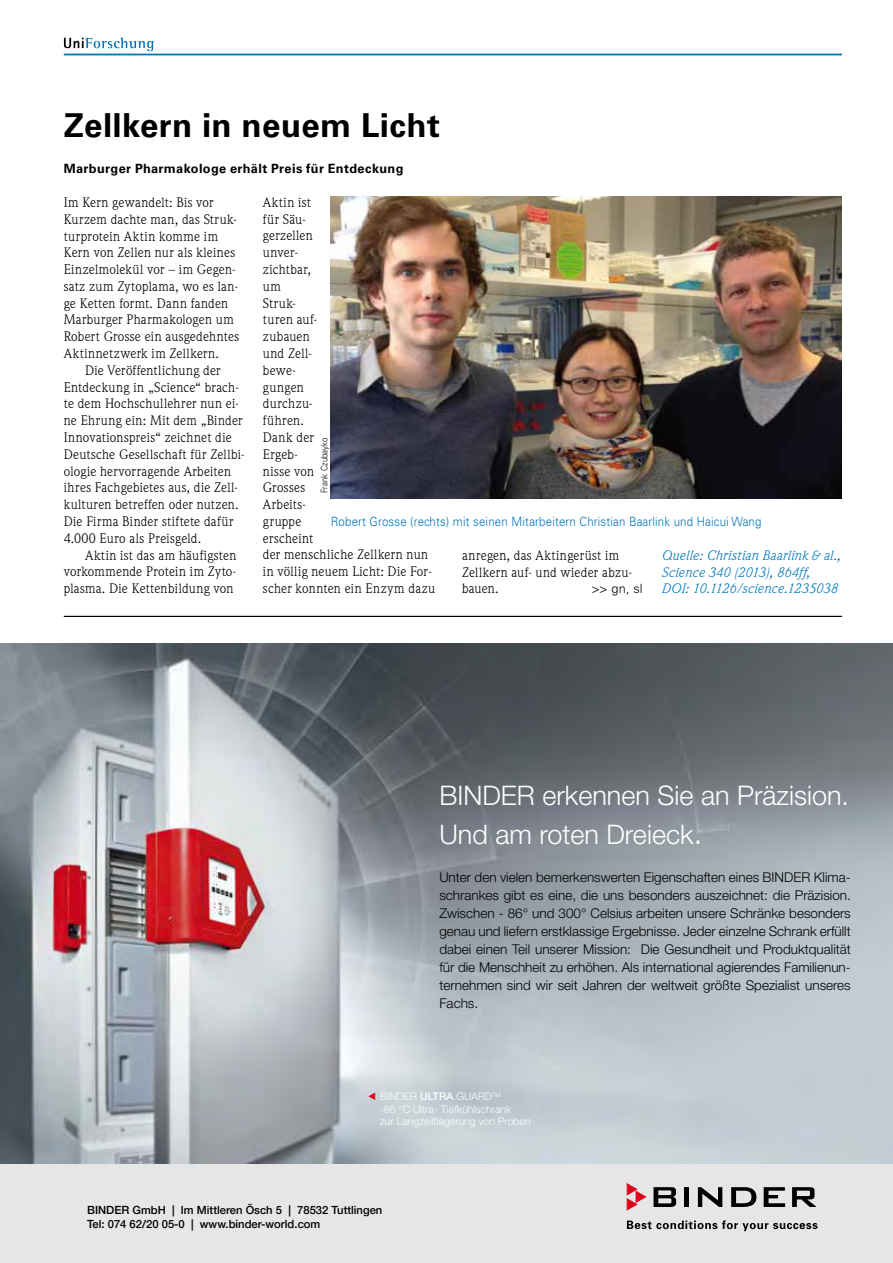
<style>
.page{position:relative;width:893px;height:1263px;background:#fff}
.page>*{position:absolute;margin:0;border:0;box-sizing:border-box;transform-origin:0 0}
.t1{font:700 33px "Univers LT Std";letter-spacing:.01em;color:#000}
.t2{font:300 27px/39.6px "Helvetica Neue LT";color:#fff}
.t3{font:13.5px/16.8px "Weidemann Std";letter-spacing:.02em;color:#000}
.t4{font:300 13.5px/18px "Helvetica Neue LT";color:#000;text-align:justify}
.t5{font:italic 13.5px/16.8px "Weidemann Std";letter-spacing:.02em;color:#0076b9}
.t6{font:300 12.75px "Univers LT Std";letter-spacing:.015em;color:#0076b9;scale:.9 1}
.t7{font:700 12.75px "Univers LT Std";letter-spacing:.03em;color:#000}
.t8{font:300 12.75px "Univers LT Std";color:#000}
.t9{font:500 11.25px/14.2px "Helvetica Neue LT";color:#000}
.t10{font:300 10.5px/12.6px "Helvetica Neue LT";color:#fff}
.t11{font:300 9px "Univers LT Std";letter-spacing:.005em;color:#000;scale:.88 1}
.s1{font-size:33px}
.s2{font-family:"Helvetica Neue CE";font-weight:500}
</style>
<div class="page">
<hr style="left:64px;top:54px;width:778px;height:1px;background:#0076b9">
<svg style="left:64px;top:38px;width:90px;height:13px"></svg>
<img style="left:331px;top:196px;width:511px;height:303px">
<hr style="left:64px;top:616px;width:778px;height:1px;background:#000">
<img style="left:0;top:644px;width:893px;height:520px">
<div style="left:0;top:1164px;width:893px;height:99px;background:#e6e6e7"></div>
<svg style="left:627px;top:1220px;width:191px;height:11px"></svg>
<svg style="left:653px;top:1187px;width:23px;height:20px"></svg>
<div style="left:684px;top:1187px;width:5px;height:20px;background:#000"></div>
<svg style="left:698px;top:1187px;width:24px;height:20px"></svg>
<svg style="left:731px;top:1187px;width:25px;height:20px"></svg>
<svg style="left:764px;top:1187px;width:21px;height:20px"></svg>
<svg style="left:792px;top:1187px;width:25px;height:20px"></svg>
<svg style="left:627px;top:1184px;width:19px;height:26px"></svg>
<svg style="left:369px;top:1092px;width:6px;height:8px"></svg>
<p class="t1" style="left:64px;top:106px;width:378px">Zellkern in neuem Licht</p>
<p class="t7" style="left:64px;top:161px;width:341px">Marburger Pharmakologe erhält Preis für Entdeckung</p>
<p class="t3" style="left:64px;top:194px;width:151px">Im Kern gewandelt: Bis vor</p>
<p class="t3" style="left:64px;top:211px;width:174px">Kurzem dachte man, das Struk-</p>
<p class="t3" style="left:64px;top:227px;width:156px">turprotein Aktin komme im</p>
<p class="t3" style="left:64px;top:244px;width:173px">Kern von Zellen nur als kleines</p>
<p class="t3" style="left:64px;top:261px;width:173px">Einzelmolekül vor – im Gegen-</p>
<p class="t3" style="left:64px;top:278px;width:176px">satz zum Zytoplama, wo es lan-</p>
<p class="t3" style="left:64px;top:294px;width:166px">ge Ketten formt. Dann fanden</p>
<p class="t3" style="left:64px;top:311px;width:172px">Marburger Pharmakologen um</p>
<p class="t3" style="left:64px;top:328px;width:177px">Robert Grosse ein ausgedehntes</p>
<p class="t3" style="left:64px;top:345px;width:157px">Aktinnetzwerk im Zellkern.</p>
<p class="t3" style="left:85px;top:362px;width:137px">Die Veröffentlichung der</p>
<p class="t3" style="left:64px;top:378px;width:176px">Entdeckung in „Science“ brach-</p>
<p class="t3" style="left:64px;top:395px;width:177px">te dem Hochschullehrer nun ei-</p>
<p class="t3" style="left:64px;top:412px;width:180px">ne Ehrung ein: Mit dem „Binder</p>
<p class="t3" style="left:64px;top:429px;width:169px">Innovationspreis“ zeichnet die</p>
<p class="t3" style="left:64px;top:446px;width:182px">Deutsche Gesellschaft für Zellbi-</p>
<p class="t3" style="left:64px;top:462px;width:169px">ologie hervorragende Arbeiten</p>
<p class="t3" style="left:64px;top:479px;width:175px">ihres Fachgebietes aus, die Zell-</p>
<p class="t3" style="left:64px;top:496px;width:176px">kulturen betreffen oder nutzen.</p>
<p class="t3" style="left:64px;top:513px;width:171px">Die Firma Binder stiftete dafür</p>
<p class="t3" style="left:64px;top:530px;width:139px">4.000 Euro als Preisgeld.</p>
<p class="t3" style="left:85px;top:546px;width:153px">Aktin ist das am häufigsten</p>
<p class="t3" style="left:64px;top:563px;width:174px">vorkommende Protein im Zyto-</p>
<p class="t3" style="left:64px;top:580px;width:171px">plasma. Die Kettenbildung von</p>
<p class="t3" style="left:263px;top:194px;width:174px">Aktin ist<br>für Säu-<br>gerzellen<br>unver-<br>zichtbar,<br>um<br>Struk-<br>turen auf-<br>zubauen<br>und Zell-<br>bewe-<br>gungen<br>durchzu-<br>führen.<br>Dank der<br>Ergeb-<br>nisse von<br>Grosses<br>Arbeits-<br>gruppe<br>erscheint<br>der menschliche Zellkern nun in völlig neuem Licht: Die For&shy;scher konnten ein Enzym dazu</p>
<p class="t11" style="left:319px;top:493px;width:64px;rotate:-90deg">Frank Czubayko</p>
<p class="t6" style="left:331px;top:514px;width:480px">Robert Grosse (rechts) mit seinen Mitarbeitern Christian Baarlink und Haicui Wang</p>
<p class="t5" style="left:661px;top:546px;width:181px">Quelle: Christian Baarlink &amp; al.,<br>Science 340 (2013), 864ff,<br>DOI: 10.1126/science.1235038</p>
<p class="t3" style="left:462px;top:547px;width:171px">anregen, das Aktingerüst im<br>Zellkern auf- und wieder abzu&shy;bauen.</p>
<p class="t8" style="left:591px;top:581px;width:53px">&gt;&gt; gn, sl</p>
<p class="t2" style="left:439px;top:774px;width:411px">BINDER erkennen Sie an Präzision.<br>Und am roten Dreieck<span class="s1">.</span></p>
<p class="t4" style="left:439px;top:867px;width:413px">Unter den vielen bemerkenswerten Eigenschaften eines BINDER Klima&shy;schrankes gibt es eine, die uns besonders auszeichnet: die Präzision.<br>Zwischen - 86° und 300° Celsius arbeiten unsere Schränke besonders genau und liefern erstklassige Ergebnisse. Jeder einzelne Schrank erfüllt dabei einen Teil unserer Mission: Die Gesundheit und Produktqualität für die Menschheit zu erhöhen. Als international agierendes Familienun&shy;ternehmen sind wir seit Jahren der weltweit größte Spezialist unseres Fachs.</p>
<p class="t10" style="left:380px;top:1090px;width:152px">BINDER <span class="s2">ULTRA</span>.GUARD<sup>TM<br></sup>-86 °C Ultra- Tiefkühlschrank<br>zur Langzeiltlagerung von Proben</p>
<p class="t9" style="left:87px;top:1203px;width:297px">BINDER GmbH | Im Mittleren Ösch 5 | 78532 Tuttlingen<br>Tel: 074 62/20 05-0 | www.binder-world.com</p>
</div>
